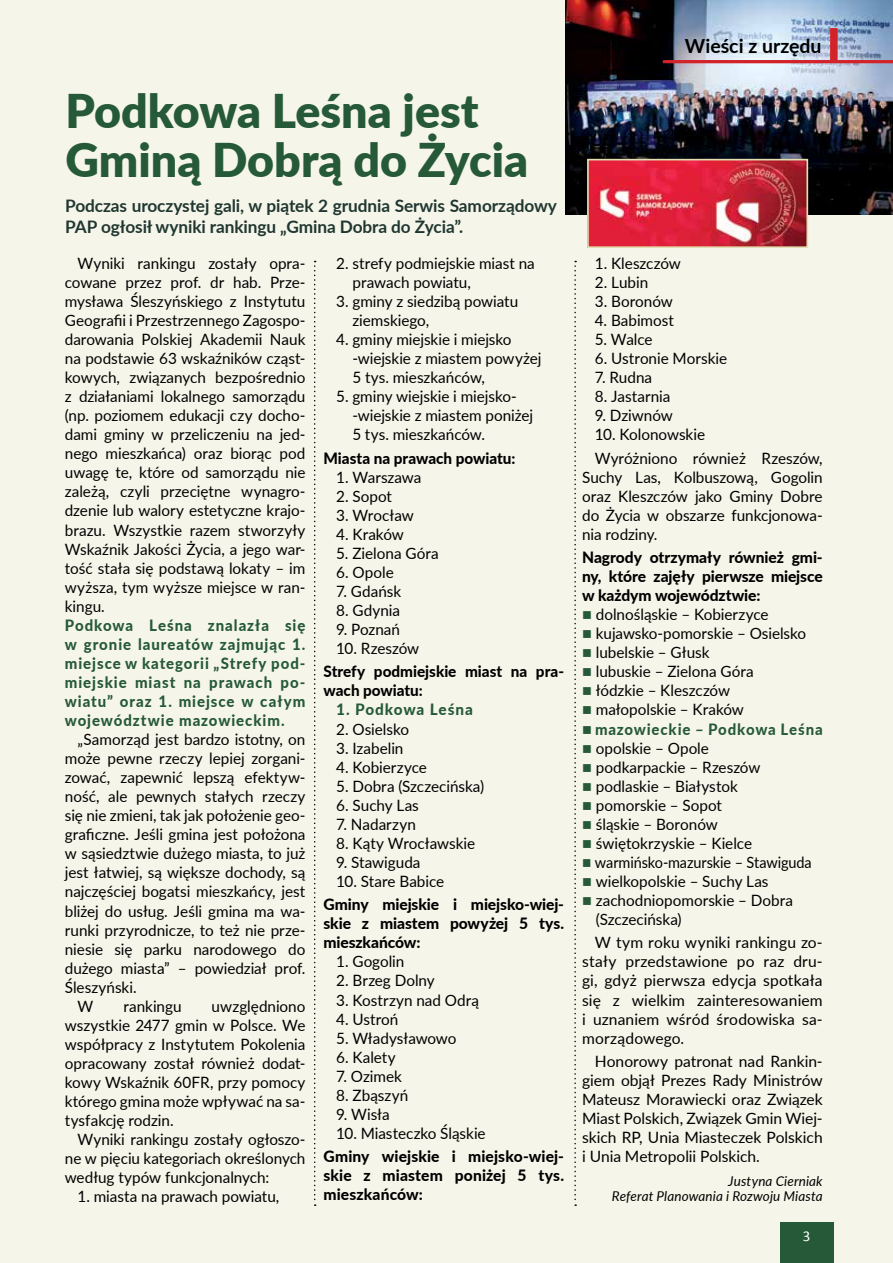
<style>
.page{position:relative;width:893px;height:1263px;background:#f6f5e9}
.page>*{position:absolute;margin:0;border:0;box-sizing:border-box;transform-origin:0 0}
.t1{font:900 46.5px/49.5px "Lato";color:#255937}
.t2{font:700 19.5px "Lato";color:#000}
.t3{font:700 17.25px/21px "Lato";letter-spacing:-.005em;color:#203731}
.t4{font:15.6px/19px "Lato";color:#000;text-align:justify}
.t5{font:800 15.6px/19px "Lato";color:#000;text-align:justify}
.t6{font:800 15.6px/19px "Lato";letter-spacing:.065em;color:#255937;text-align:justify;scale:.96 1}
.t7{font:15.6px "Lato";color:#000;scale:.93 1}
.t8{font:800 15.6px "Lato";letter-spacing:.065em;color:#255937;scale:.95 1}
.t9{font:800 15.6px "Lato";letter-spacing:.065em;color:#255937}
.t10{font:15px "Calibri";color:#fff}
.t11{font:italic 13.5px/15px "Lato";letter-spacing:.01em;color:#000;text-align:right}
.s1{color:#255937}
</style>
<div class="page">
<div style="left:780px;top:1222px;width:53px;height:41px;background:#255937"></div>
<img style="left:565px;top:0;width:328px;height:215px">
<svg style="left:314px;top:261px;width:2px;height:945px"></svg>
<svg style="left:574px;top:261px;width:2px;height:945px"></svg>
<div style="left:830px;top:28px;width:8px;height:34px;background:#d2232a"></div>
<hr style="left:663px;top:60px;width:230px;height:3px;background:#d2232a">
<img style="left:590px;top:162px;width:215px;height:83px">
<div style="left:587px;top:159px;width:221px;height:89px;border:2px solid #e2deaf"></div>
<h1 class="t1" style="left:66px;top:84px;width:464px">Podkowa Leśna jest<br>Gminą Dobrą do Życia</h1>
<p class="t3" style="left:65px;top:194px;width:493px">Podczas uroczystej gali, w piątek 2 grudnia Serwis Samorządowy<br>PAP ogłosił wyniki rankingu „Gmina Dobra do Życia”.</p>
<p class="t4" style="left:65px;top:253px;width:242px;text-indent:13px">Wyniki rankingu zostały opra&shy;cowane przez prof. dr hab. Prze&shy;mysława Śleszyńskiego z Instytutu Geografii i Przestrzennego Zagospo&shy;darowania Polskiej Akademii Nauk na podstawie 63 wskaźników cząst&shy;kowych, związanych bezpośrednio z działaniami lokalnego samorządu (np. poziomem edukacji czy docho&shy;dami gminy w przeliczeniu na jed&shy;nego mieszkańca) oraz biorąc pod uwagę te, które od samorządu nie zależą, czyli przeciętne wynagro&shy;dzenie lub walory estetyczne krajo&shy;brazu. Wszystkie razem stworzyły Wskaźnik Jakości Życia, a jego war&shy;tość stała się podstawą lokaty – im wyższa, tym wyższe miejsce w ran&shy;kingu.</p>
<p class="t6" style="left:65px;top:615px;width:252px">Podkowa Leśna znalazła się w gronie laureatów zajmując 1. miejsce w kategorii „Strefy pod&shy;miejskie miast na prawach po&shy;wiatu” oraz 1. miejsce w całym województwie mazowieckim.</p>
<p class="t4" style="left:78px;top:729px;width:229px">„Samorząd jest bardzo istotny, on</p>
<p class="t4" style="left:65px;top:748px;width:242px">może pewne rzeczy lepiej zorgani-</p>
<p class="t4" style="left:65px;top:767px;width:242px">zować, zapewnić lepszą efektyw-</p>
<p class="t4" style="left:65px;top:786px;width:242px">ność, ale pewnych stałych rzeczy</p>
<p class="t4" style="left:65px;top:805px;width:242px">się nie zmieni, tak jak położenie geo-</p>
<p class="t4" style="left:65px;top:824px;width:242px">graficzne. Jeśli gmina jest położona</p>
<p class="t4" style="left:65px;top:843px;width:242px">w sąsiedztwie dużego miasta, to już</p>
<p class="t4" style="left:65px;top:862px;width:242px">jest łatwiej, są większe dochody, są</p>
<p class="t4" style="left:65px;top:882px;width:242px">najczęściej bogatsi mieszkańcy, jest</p>
<p class="t4" style="left:65px;top:901px;width:242px">bliżej do usług. Jeśli gmina ma wa-</p>
<p class="t4" style="left:65px;top:920px;width:242px">runki przyrodnicze, to też nie prze-</p>
<p class="t4" style="left:65px;top:939px;width:242px">niesie się parku narodowego do</p>
<p class="t4" style="left:65px;top:958px;width:242px">dużego miasta” – powiedział prof.</p>
<p class="t4" style="left:65px;top:977px;width:73px">Śleszyński.</p>
<p class="t4" style="left:78px;top:996px;width:17px">W</p>
<p class="t4" style="left:123px;top:996px;width:60px">rankingu</p>
<p class="t4" style="left:65px;top:996px;width:242px;text-indent:147px">uwzględniono wszystkie 2477 gmin w Polsce. We współpracy z Instytutem Pokolenia opracowany został również dodat&shy;kowy Wskaźnik 60FR, przy pomocy którego gmina może wpływać na sa&shy;tysfakcję rodzin.</p>
<p class="t4" style="left:65px;top:1129px;width:242px;text-indent:13px">Wyniki rankingu zostały ogłoszo&shy;ne w pięciu kategoriach określonych według typów funkcjonalnych:</p>
<p class="t4" style="left:78px;top:1186px;width:203px">1. miasta na prawach powiatu,</p>
<p class="t4" style="left:353px;top:253px;width:184px;text-indent:-16px">2. strefy podmiejskie miast na prawach powiatu,</p>
<p class="t4" style="left:352px;top:291px;width:167px;text-indent:-16px">3. gminy z siedzibą powiatu ziemskiego,</p>
<p class="t4" style="left:352px;top:329px;width:191px;text-align:left;text-indent:-16px">4. gminy miejskie i miejsko -wiejskie z miastem powyżej<br>5 tys. mieszkańców,</p>
<p class="t4" style="left:352px;top:386px;width:182px;text-align:left;text-indent:-16px">5. gminy wiejskie i miejsko--wiejskie z miastem poniżej<br>5 tys. mieszkańców.</p>
<p class="t5" style="left:323px;top:448px;width:193px">Miasta na prawach powiatu:</p>
<p class="t4" style="left:336px;top:467px;width:87px">1. Warszawa</p>
<p class="t4" style="left:336px;top:486px;width:57px">2. Sopot</p>
<p class="t4" style="left:336px;top:505px;width:79px">3. Wrocław</p>
<p class="t4" style="left:336px;top:524px;width:69px">4. Kraków</p>
<p class="t4" style="left:336px;top:543px;width:104px">5. Zielona Góra</p>
<p class="t4" style="left:336px;top:562px;width:59px">6. Opole</p>
<p class="t4" style="left:336px;top:581px;width:67px">7. Gdańsk</p>
<p class="t4" style="left:336px;top:600px;width:65px">8. Gdynia</p>
<p class="t4" style="left:336px;top:619px;width:65px">9. Poznań</p>
<p class="t4" style="left:336px;top:638px;width:84px">10. Rzeszów</p>
<p class="t5" style="left:323px;top:661px;width:242px">Strefy podmiejskie miast na pra&shy;wach powiatu:</p>
<p class="t9" style="left:336px;top:698px;width:138px">1. Podkowa Leśna</p>
<p class="t4" style="left:336px;top:719px;width:74px">2. Osielsko</p>
<p class="t4" style="left:336px;top:738px;width:69px">3. Izabelin</p>
<p class="t4" style="left:336px;top:757px;width:92px">4. Kobierzyce</p>
<p class="t4" style="left:336px;top:776px;width:149px">5. Dobra (Szczecińska)</p>
<p class="t4" style="left:336px;top:795px;width:84px">6. Suchy Las</p>
<p class="t4" style="left:336px;top:814px;width:81px">7. Nadarzyn</p>
<p class="t4" style="left:336px;top:833px;width:140px">8. Kąty Wrocławskie</p>
<p class="t4" style="left:336px;top:852px;width:86px">9. Stawiguda</p>
<p class="t4" style="left:336px;top:871px;width:110px">10. Stare Babice</p>
<p class="t5" style="left:323px;top:894px;width:242px">Gminy miejskie i miejsko-wiej&shy;skie z miastem powyżej 5 tys. mieszkańców:</p>
<p class="t4" style="left:336px;top:951px;width:70px">1. Gogolin</p>
<p class="t4" style="left:336px;top:970px;width:100px">2. Brzeg Dolny</p>
<p class="t4" style="left:336px;top:990px;width:144px">3. Kostrzyn nad Odrą</p>
<p class="t4" style="left:336px;top:1009px;width:64px">4. Ustroń</p>
<p class="t4" style="left:336px;top:1028px;width:122px">5. Władysławowo</p>
<p class="t4" style="left:336px;top:1047px;width:61px">6. Kalety</p>
<p class="t4" style="left:336px;top:1066px;width:67px">7. Ozimek</p>
<p class="t4" style="left:336px;top:1085px;width:74px">8. Zbąszyń</p>
<p class="t4" style="left:336px;top:1104px;width:55px">9. Wisła</p>
<p class="t4" style="left:336px;top:1123px;width:151px">10. Miasteczko Śląskie</p>
<p class="t5" style="left:323px;top:1146px;width:242px">Gminy wiejskie i miejsko-wiej&shy;skie z miastem poniżej 5 tys. mieszkańców:</p>
<p class="t2" style="left:685px;top:31px;width:138px">Wieści z urzędu</p>
<p class="t4" style="left:595px;top:253px;width:87px">1. Kleszczów</p>
<p class="t4" style="left:595px;top:272px;width:55px">2. Lubin</p>
<p class="t4" style="left:595px;top:291px;width:80px">3. Boronów</p>
<p class="t4" style="left:595px;top:310px;width:81px">4. Babimost</p>
<p class="t4" style="left:595px;top:329px;width:59px">5. Walce</p>
<p class="t4" style="left:595px;top:348px;width:134px">6. Ustronie Morskie</p>
<p class="t4" style="left:595px;top:367px;width:59px">7. Rudna</p>
<p class="t4" style="left:595px;top:386px;width:77px">8. Jastarnia</p>
<p class="t4" style="left:595px;top:405px;width:79px">9. Dziwnów</p>
<p class="t4" style="left:595px;top:422px;width:229px;line-height:23.2px">10. Kolonowskie<br>Wyróżniono również Rzeszów,</p>
<p class="t4" style="left:582px;top:467px;width:242px">Suchy Las, Kolbuszową, Gogolin oraz Kleszczów jako Gminy Dobre do Życia w obszarze funkcjonowa&shy;nia rodziny.</p>
<p class="t5" style="left:582px;top:547px;width:242px">Nagrody otrzymały również gmi&shy;ny, które zajęły pierwsze miejsce w każdym województwie:</p>
<p class="t4" style="left:582px;top:604px;width:188px"><span class="s1">■</span> dolnośląskie – Kobierzyce</p>
<p class="t4" style="left:582px;top:623px;width:226px"><span class="s1">■</span> kujawsko-pomorskie – Osielsko</p>
<p class="t4" style="left:582px;top:642px;width:129px"><span class="s1">■</span> lubelskie – Głusk</p>
<p class="t4" style="left:582px;top:661px;width:173px"><span class="s1">■</span> lubuskie – Zielona Góra</p>
<p class="t4" style="left:582px;top:680px;width:149px"><span class="s1">■</span> łódzkie – Kleszczów</p>
<p class="t4" style="left:582px;top:700px;width:163px"><span class="s1">■</span> małopolskie – Kraków</p>
<p class="t8" style="left:582px;top:717px;width:255px">■ mazowieckie – Podkowa Leśna</p>
<p class="t4" style="left:582px;top:738px;width:128px"><span class="s1">■</span> opolskie – Opole</p>
<p class="t4" style="left:582px;top:757px;width:180px"><span class="s1">■</span> podkarpackie – Rzeszów</p>
<p class="t4" style="left:582px;top:776px;width:157px"><span class="s1">■</span> podlaskie – Białystok</p>
<p class="t4" style="left:582px;top:795px;width:141px"><span class="s1">■</span> pomorskie – Sopot</p>
<p class="t4" style="left:582px;top:814px;width:137px"><span class="s1">■</span> śląskie – Boronów</p>
<p class="t4" style="left:582px;top:833px;width:172px"><span class="s1">■</span> świętokrzyskie – Kielce</p>
<p class="t7" style="left:582px;top:851px;width:248px"><span class="s1">■</span> warmińsko-mazurskie – Stawiguda</p>
<p class="t4" style="left:582px;top:871px;width:188px"><span class="s1">■</span> wielkopolskie – Suchy Las</p>
<p class="t4" style="left:596px;top:890px;width:199px;text-indent:-14px"><span class="s1">■</span> zachodniopomorskie – Dobra (Szczecińska)</p>
<p class="t4" style="left:582px;top:932px;width:242px;text-indent:13px">W tym roku wyniki rankingu zo&shy;stały przedstawione po raz dru&shy;gi, gdyż pierwsza edycja spotkała się z wielkim zainteresowaniem i uznaniem wśród środowiska sa&shy;morządowego.</p>
<p class="t4" style="left:582px;top:1051px;width:242px;text-indent:13px">Honorowy patronat nad Rankin&shy;giem objął Prezes Rady Ministrów Mateusz Morawiecki oraz Związek Miast Polskich, Związek Gmin Wiej&shy;skich RP, Unia Miasteczek Polskich i Unia Metropolii Polskich.</p>
<p class="t11" style="left:612px;top:1173px;width:212px">Justyna Cierniak<br>Referat Planowania i Rozwoju Miasta</p>
<p class="t10" style="left:803px;top:1227px;width:9px">3</p>
</div>
